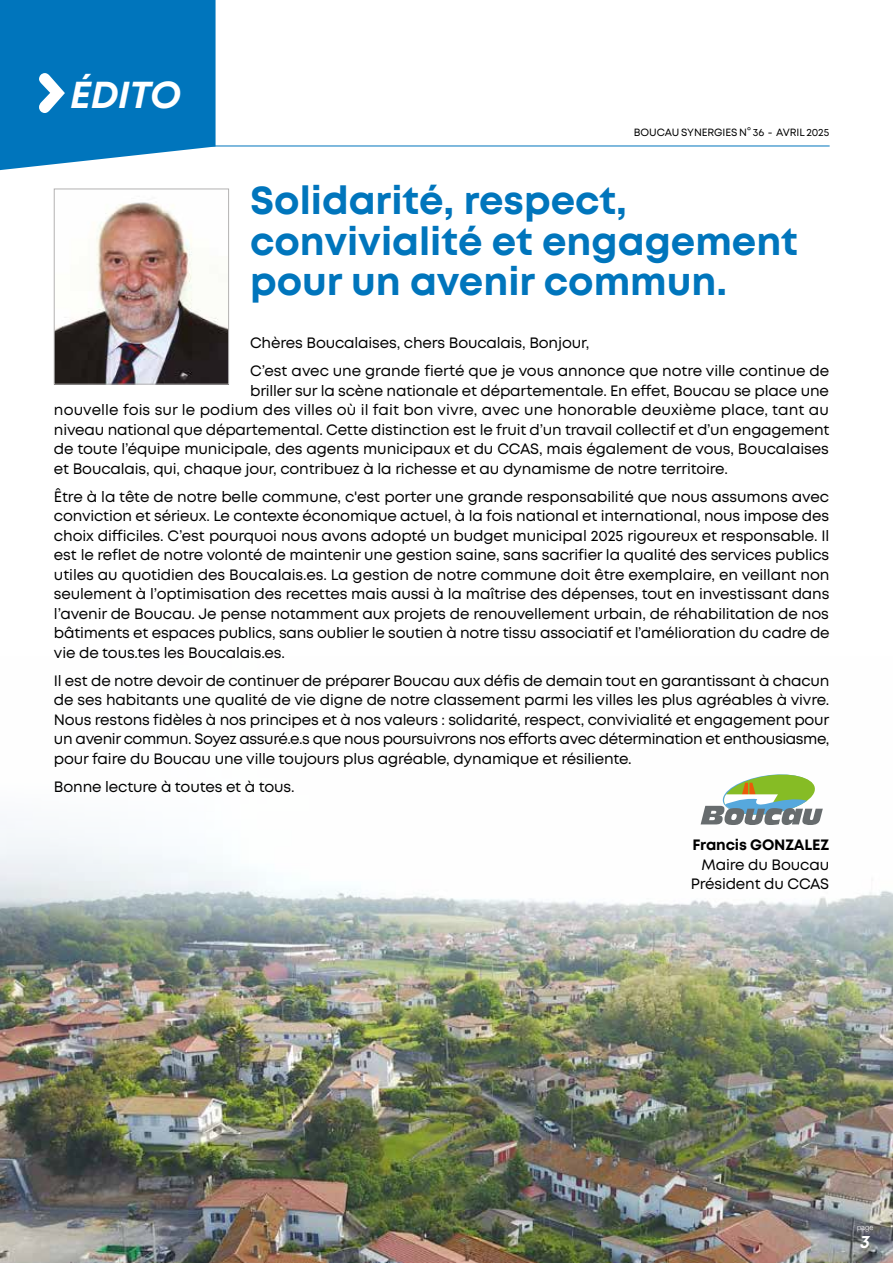
<style>
.page{position:relative;width:893px;height:1263px;background:#fff}
.page>*{position:absolute;margin:0;border:0;box-sizing:border-box;transform-origin:0 0}
.t1{font:700 39px/40.5px "Mont";color:#0075bc}
.t2{font:italic 700 37.5px "Mont";letter-spacing:-.005em;color:#fff}
.t3{font:italic 700 18px "Mont";color:#fff}
.t4{font:15px/19.5px "Mont";letter-spacing:-.01em;color:#000;text-align:justify}
.t5{font:700 15px "Mont";letter-spacing:-.01em;color:#000}
.t6{font:10.5px "Mont";letter-spacing:-.005em;color:#000}
.t7{font:300 7.5px "Helvetica Neue";color:#fff}
</style>
<div class="page">
<img style="left:0;top:823px;width:893px;height:440px">
<svg style="left:0;top:0;width:216px;height:170px;background:#1580c1"></svg>
<img style="left:56px;top:202px;width:171px;height:180px">
<div style="left:54px;top:189px;width:175px;height:195px;border:1px solid #b3b2b2"></div>
<hr style="left:93px;top:146px;width:737px;height:1px;background:#0075bc">
<svg style="left:701px;top:774px;width:122px;height:51px"></svg>
<h2 class="t2" style="left:70px;top:70px;width:113px">ÉDITO</h2>
<p class="t6" style="left:634px;top:126px;width:197px">BOUCAU SYNERGIES N° 36 - AVRIL 2025</p>
<h1 class="t1" style="left:250px;top:181px;width:549px">Solidarité, respect, convivialité et engagement pour un avenir commun.</h1>
<p class="t4" style="left:250px;top:329px;width:581px;line-height:28px">Chères Boucalaises, chers Boucalais, Bonjour,<br>C’est avec une grande fierté que je vous annonce que notre ville continue de</p>
<p class="t4" style="left:54px;top:381px;width:777px;text-indent:196px">briller sur la scène nationale et départementale. En effet, Boucau se place une nouvelle fois sur le podium des villes où il fait bon vivre, avec une honorable deuxième place, tant au niveau national que départemental. Cette distinction est le fruit d’un travail collectif et d’un engagement de toute l’équipe municipale, des agents municipaux et du CCAS, mais également de vous, Boucalaises et Boucalais, qui, chaque jour, contribuez à la richesse et au dynamisme de notre territoire.</p>
<p class="t4" style="left:54px;top:487px;width:777px">Être à la tête de notre belle commune, c'est porter une grande responsabilité que nous assumons avec conviction et sérieux. Le contexte économique actuel, à la fois national et international, nous impose des choix difficiles. C’est pourquoi nous avons adopté un budget municipal 2025 rigoureux et responsable. Il est le reflet de notre volonté de maintenir une gestion saine, sans sacrifier la qualité des services publics utiles au quotidien des Boucalais.es. La gestion de notre commune doit être exemplaire, en veillant non seulement à l’optimisation des recettes mais aussi à la maîtrise des dépenses, tout en investissant dans l’avenir de Boucau. Je pense notamment aux projets de renouvellement urbain, de réhabilitation de nos bâtiments et espaces publics, sans oublier le soutien à notre tissu associatif et l’amélioration du cadre de vie de tous.tes les Boucalais.es.</p>
<p class="t4" style="left:54px;top:671px;width:777px">Il est de notre devoir de continuer de préparer Boucau aux défis de demain tout en garantissant à chacun de ses habitants une qualité de vie digne de notre classement parmi les villes les plus agréables à vivre.<br>Nous restons fidèles à nos principes et à nos valeurs : solidarité, respect, convivialité et engagement pour un avenir commun. Soyez assuré.e.s que nous poursuivrons nos efforts avec détermination et enthousiasme, pour faire du Boucau une ville toujours plus agréable, dynamique et résiliente.</p>
<p class="t4" style="left:54px;top:777px;width:242px">Bonne lecture à toutes et à tous.</p>
<p class="t5" style="left:692px;top:835px;width:138px">Francis GONZALEZ</p>
<p class="t4" style="left:691px;top:855px;width:140px;text-align:right">Maire du Boucau<br>Président du CCAS</p>
<p class="t7" style="left:857px;top:1222px;width:18px">page</p>
<p class="t3" style="left:860px;top:1230px;width:11px">3</p>
</div>
